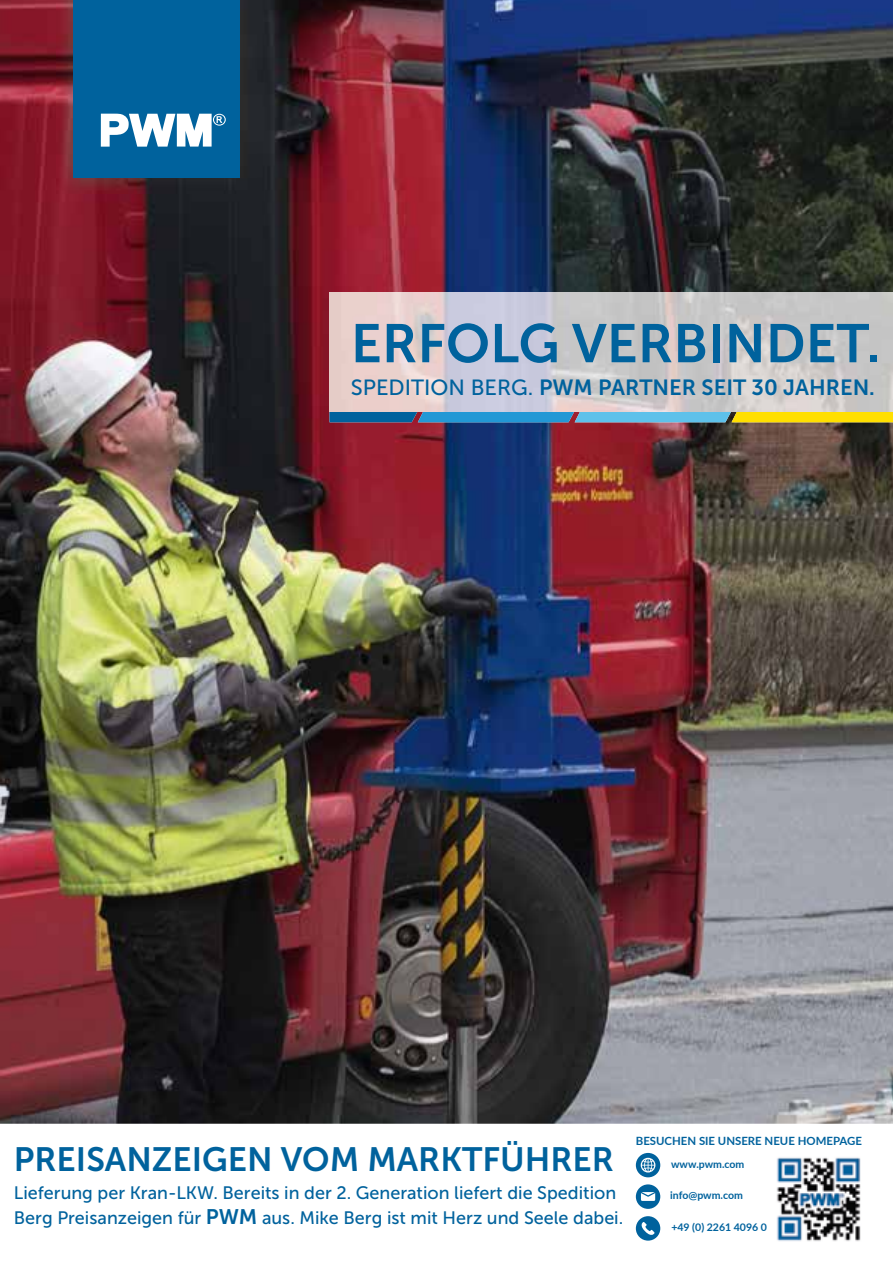
<style>
.page{position:relative;width:893px;height:1263px;background:#fff}
.page>*{position:absolute;margin:0;border:0;box-sizing:border-box;transform-origin:0 0}
.t1{font:54px "Museo Sans 700";color:#00629d}
.t2{font:33.6px "Museo Sans 700";color:#00629d}
.t3{font:21.9px "Museo Sans 700";color:#00629d}
.t4{font:18px/25.2px "Museo Sans 500";color:#00629d}
.t5{font:700 11.4px "Lato";color:#00629d}
.t6{font:700 10.5px "Lato";color:#00629d}
.s1{font-family:"Museo Sans 500"}
.s2{font-family:"Museo Sans 700";font-size:21px}
</style>
<div class="page">
<img style="left:0;top:0;width:893px;height:1124px">
<img style="left:57px;top:0;width:199px;height:194px">
<div style="left:73px;top:0;width:167px;height:178px;background:#00629d"></div>
<svg style="left:101px;top:114px;width:125px;height:33px"></svg>
<img style="left:776px;top:1157px;width:85px;height:85px">
<svg style="left:636px;top:1153px;width:24px;height:24px"></svg>
<svg style="left:636px;top:1184px;width:24px;height:25px"></svg>
<svg style="left:636px;top:1216px;width:24px;height:24px"></svg>
<svg style="left:329px;top:412px;width:564px;height:10px;background:#6eab91"></svg>
<img style="left:329px;top:292px;width:564px;height:120px">
<h1 class="t1" style="left:351px;top:314px;width:531px">ERFOLG VERBINDET.</h1>
<p class="t3" style="left:351px;top:375px;width:526px"><span class="s1">SPEDITION BERG.</span> PWM PARTNER SEIT 30 JAHREN.</p>
<h2 class="t2" style="left:14px;top:1141px;width:602px">PREISANZEIGEN VOM MARKTFÜHRER</h2>
<p class="t4" style="left:14px;top:1180px;width:611px">Lieferung per Kran-LKW. Bereits in der 2. Generation liefert die Spedition<br>Berg Preisanzeigen für <span class="s2">PWM</span> aus. Mike Berg ist mit Herz und Seele dabei.</p>
<p class="t5" style="left:636px;top:1132px;width:228px">BESUCHEN SIE UNSERE NEUE HOMEPAGE</p>
<p class="t6" style="left:671px;top:1156px;width:75px">www.pwm.com</p>
<p class="t6" style="left:670px;top:1188px;width:74px">info@pwm.com</p>
<p class="t6" style="left:671px;top:1219px;width:97px">+49 (0) 2261 4096 0</p>
</div>
